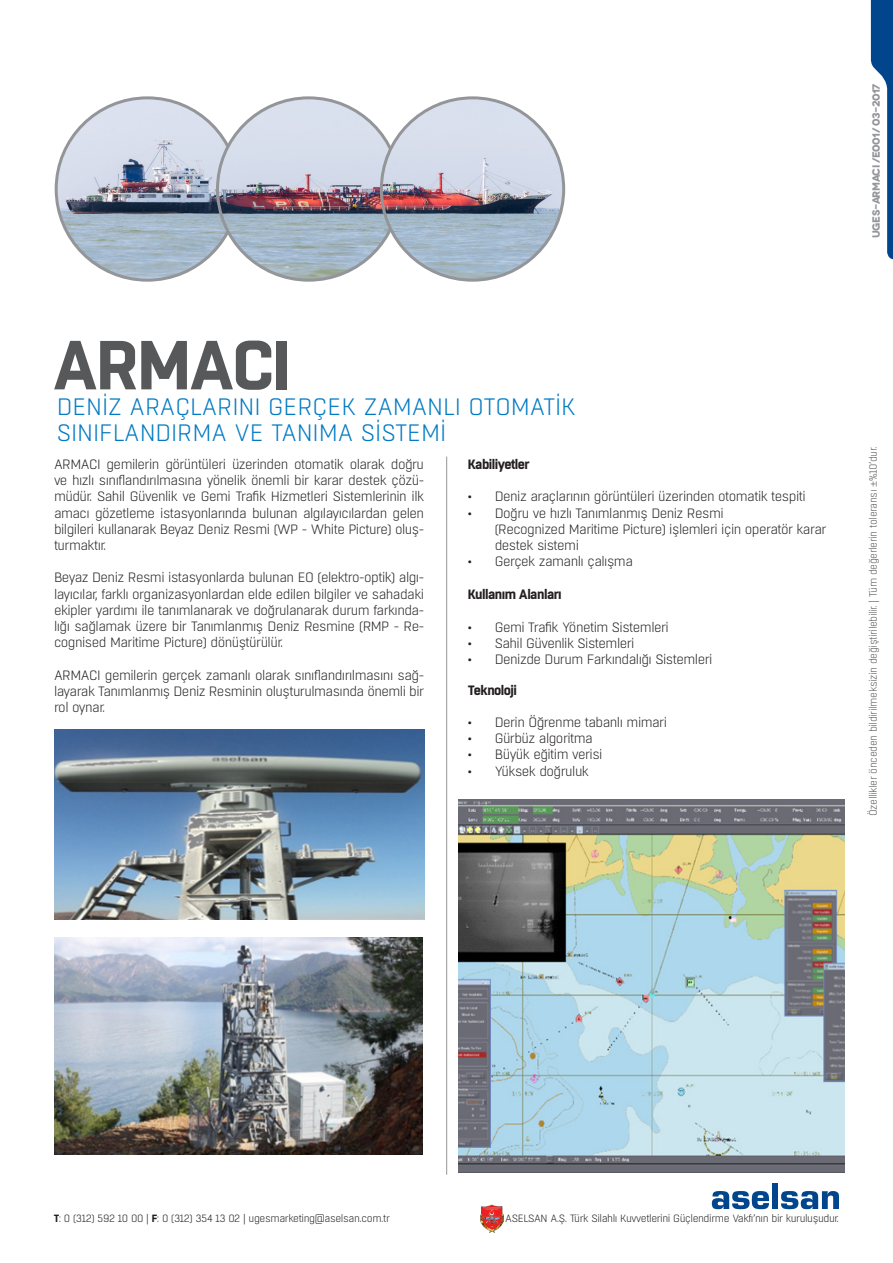
<style>
.page{position:relative;width:893px;height:1263px;background:#fff}
.page>*{position:absolute;margin:0;border:0;box-sizing:border-box;transform-origin:0 0}
.t1{font:700 69.15px "Boxed";letter-spacing:-.03em;color:#57585a}
.t2{font:300 23.7px/25.2px "Boxed";letter-spacing:-.005em;color:#007ac2}
.t3{font:300 13.5px/16.2px "Boxed";letter-spacing:-.04em;color:#231f20;text-align:justify}
.sda{font:700 13.5px "Boxed";letter-spacing:-.04em;color:#231f20}
.t4{font:300 10.5px "Boxed";letter-spacing:-.04em;color:#231f20}
.t5{font:300 10.5px "Boxed";letter-spacing:-.04em;color:#57585a}
.t6{font:700 10.5px "Novecentowide";letter-spacing:-.05em;color:#939598}
.s1{font-family:"Minion Pro";font-weight:400}
.s2{font-weight:700}
</style>
<div class="page">
<svg style="left:871px;top:0;width:22px;height:259px"></svg>
<img style="left:480px;top:1204px;width:23px;height:28px">
<svg style="left:712px;top:1191px;width:57px;height:18px"></svg>
<div style="left:772px;top:1183px;width:6px;height:26px;background:#01468c"></div>
<svg style="left:781px;top:1191px;width:58px;height:18px"></svg>
<hr style="left:446px;top:457px;width:1px;height:718px;background:#939598">
<img style="left:54px;top:938px;width:369px;height:216px">
<img style="left:54px;top:729px;width:370px;height:190px">
<img style="left:459px;top:799px;width:386px;height:373px">
<img style="left:56px;top:98px;width:182px;height:182px;border-radius:91px">
<img style="left:218px;top:98px;width:182px;height:182px;border-radius:91px">
<img style="left:381px;top:98px;width:183px;height:182px;border-radius:91px">
<p class="t6" style="left:869px;top:238px;width:156px;rotate:-90deg">UGES-Armacı /E001/ 03-2017</p>
<p class="t1" style="left:52px;top:319px;width:240px">ARMACI</p>
<p class="t2" style="left:57px;top:395px;width:521px">DENİZ ARAÇLARINI GERÇEK ZAMANLI OTOMATİK<br>SINIFLANDIRMA VE TANIMA SİSTEMİ</p>
<p class="t3" style="left:54px;top:456px;width:372px">ARMACI gemilerin görüntüleri üzerinden otomatik olarak doğru ve hızlı sınıflandırılmasına yönelik önemli bir karar destek çözü&shy;müdür. Sahil Güvenlik ve Gemi Trafik Hizmetleri Sistemlerinin ilk amacı gözetleme istasyonlarında bulunan algılayıcılardan gelen bilgileri kullanarak Beyaz Deniz Resmi (WP - White Picture) oluş&shy;turmaktır.</p>
<p class="t3" style="left:54px;top:570px;width:372px">Beyaz Deniz Resmi istasyonlarda bulunan EO (elektro-optik) algı&shy;layıcılar, farklı organizasyonlardan elde edilen bilgiler ve sahadaki ekipler yardımı ile tanımlanarak ve doğrulanarak durum farkında&shy;lığı sağlamak üzere bir Tanımlanmış Deniz Resmine (RMP - Re&shy;cognised Maritime Picture) dönüştürülür.</p>
<p class="t3" style="left:54px;top:667px;width:372px">ARMACI gemilerin gerçek zamanlı olarak sınıflandırılmasını sağ&shy;layarak Tanımlanmış Deniz Resminin oluşturulmasında önemli bir rol oynar.</p>
<p class="sda" style="left:468px;top:455px;width:63px">Kabiliyetler</p>
<p class="t3" style="left:468px;top:489px;width:339px">• Deniz araçlarının görüntüleri üzerinden otomatik tespiti</p>
<p class="t3" style="left:495px;top:505px;width:333px;text-align:left;text-indent:-27px">• Doğru ve hızlı Tanımlanmış Deniz Resmi<br>(Recognized Maritime Picture) işlemleri için operatör karar destek sistemi</p>
<p class="t3" style="left:468px;top:553px;width:167px">• Gerçek zamanlı çalışma</p>
<p class="sda" style="left:468px;top:585px;width:96px">Kullanım Alanları</p>
<p class="t3" style="left:468px;top:619px;width:203px">• Gemi Trafik Yönetim Sistemleri</p>
<p class="t3" style="left:468px;top:635px;width:168px">• Sahil Güvenlik Sistemleri</p>
<p class="t3" style="left:468px;top:651px;width:246px">• Denizde Durum Farkındalığı Sistemleri</p>
<p class="sda" style="left:468px;top:681px;width:51px">Teknoloji</p>
<p class="t3" style="left:468px;top:714px;width:201px">• Derin Öğrenme tabanlı mimari</p>
<p class="t3" style="left:468px;top:730px;width:127px">• Gürbüz algoritma</p>
<p class="t3" style="left:468px;top:747px;width:136px">• Büyük eğitim verisi</p>
<p class="t3" style="left:468px;top:763px;width:123px">• Yüksek doğruluk</p>
<p class="t5" style="left:867px;top:816px;width:371px;rotate:-90deg">Özellikler önceden bildirilmeksizin değiştirilebilir. | Tüm değerlerin toleransı <span class="s1">±</span>%10’dur.</p>
<p class="t4" style="left:54px;top:1212px;width:338px"><span class="s2">T</span>: 0 (312) 592 10 00 | <span class="s2">F</span>: 0 (312) 354 13 02 | ugesmarketing@aselsan.com.tr</p>
<p class="t4" style="left:505px;top:1212px;width:335px">ASELSAN A.Ş. Türk Silahlı Kuvvetlerini Güçlendirme Vakfı’nın bir kuruluşudur.</p>
</div>
